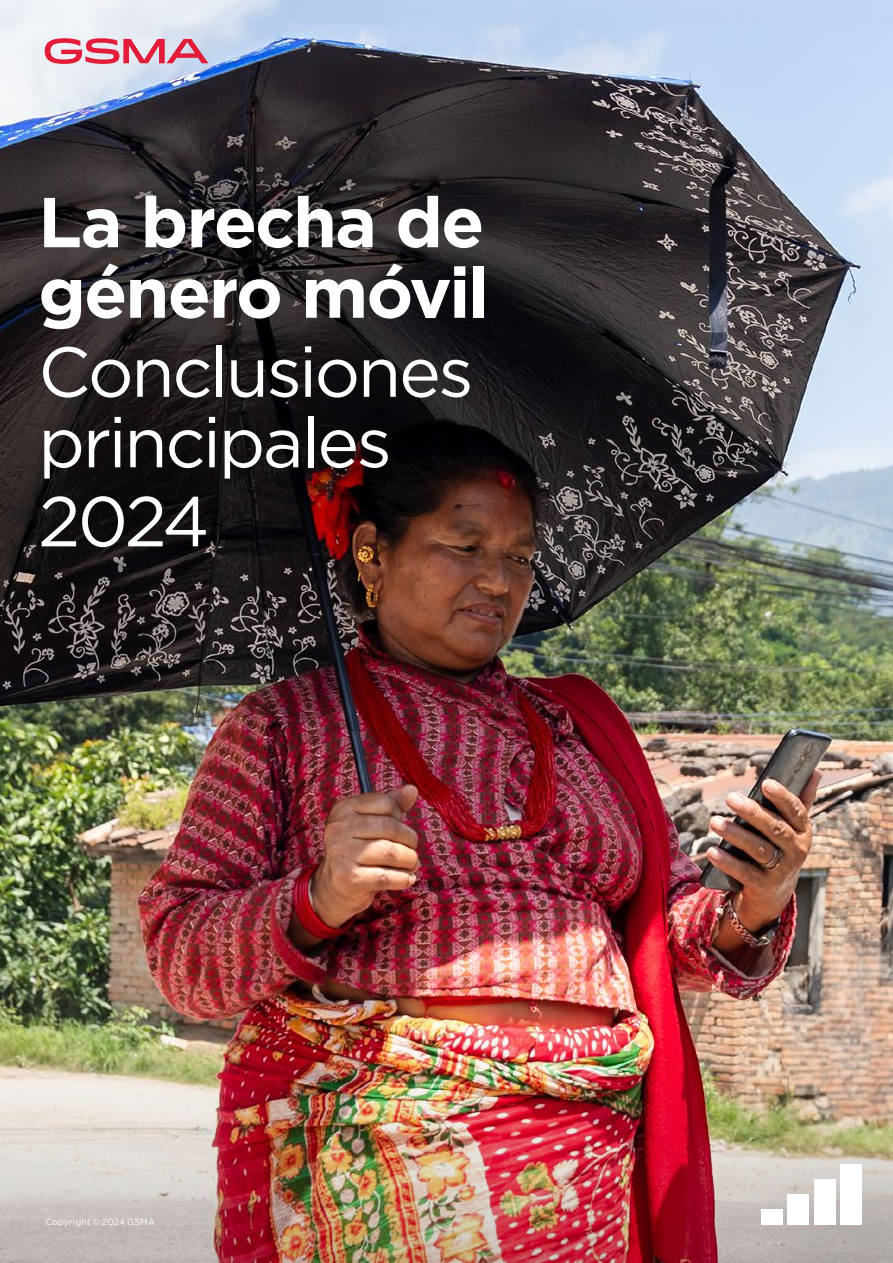
<style>
.page{position:relative;width:893px;height:1263px;background:#fff}
.page>*{position:absolute;margin:0;border:0;box-sizing:border-box;transform-origin:0 0}
.t1{font:70.5px/70.5px "Gotham";letter-spacing:-.035em;color:#fff}
.t2{font:700 70.5px/70.5px "Gotham";letter-spacing:-.025em;color:#fff}
.t3{font:9px "Gotham";letter-spacing:.01em;color:#fff}
</style>
<div class="page">
<img style="left:0;top:0;width:893px;height:531px">
<img style="left:0;top:531px;width:893px;height:732px">
<div style="left:787px;top:1194px;width:22px;height:31px;background:#fff"></div>
<div style="left:761px;top:1210px;width:22px;height:15px;background:#fff"></div>
<div style="left:840px;top:1164px;width:22px;height:61px;background:#fff"></div>
<div style="left:814px;top:1179px;width:22px;height:46px;background:#fff"></div>
<svg style="left:45px;top:38px;width:163px;height:26px"></svg>
<p class="t2" style="left:38px;top:185px;width:453px">La brecha de género móvil</p>
<p class="t1" style="left:38px;top:335px;width:437px">Conclusiones principales</p>
<p class="t1" style="left:38px;top:485px;width:173px">2024</p>
<p class="t3" style="left:45px;top:1216px;width:112px">Copyright © 2024 GSMA</p>
</div>
